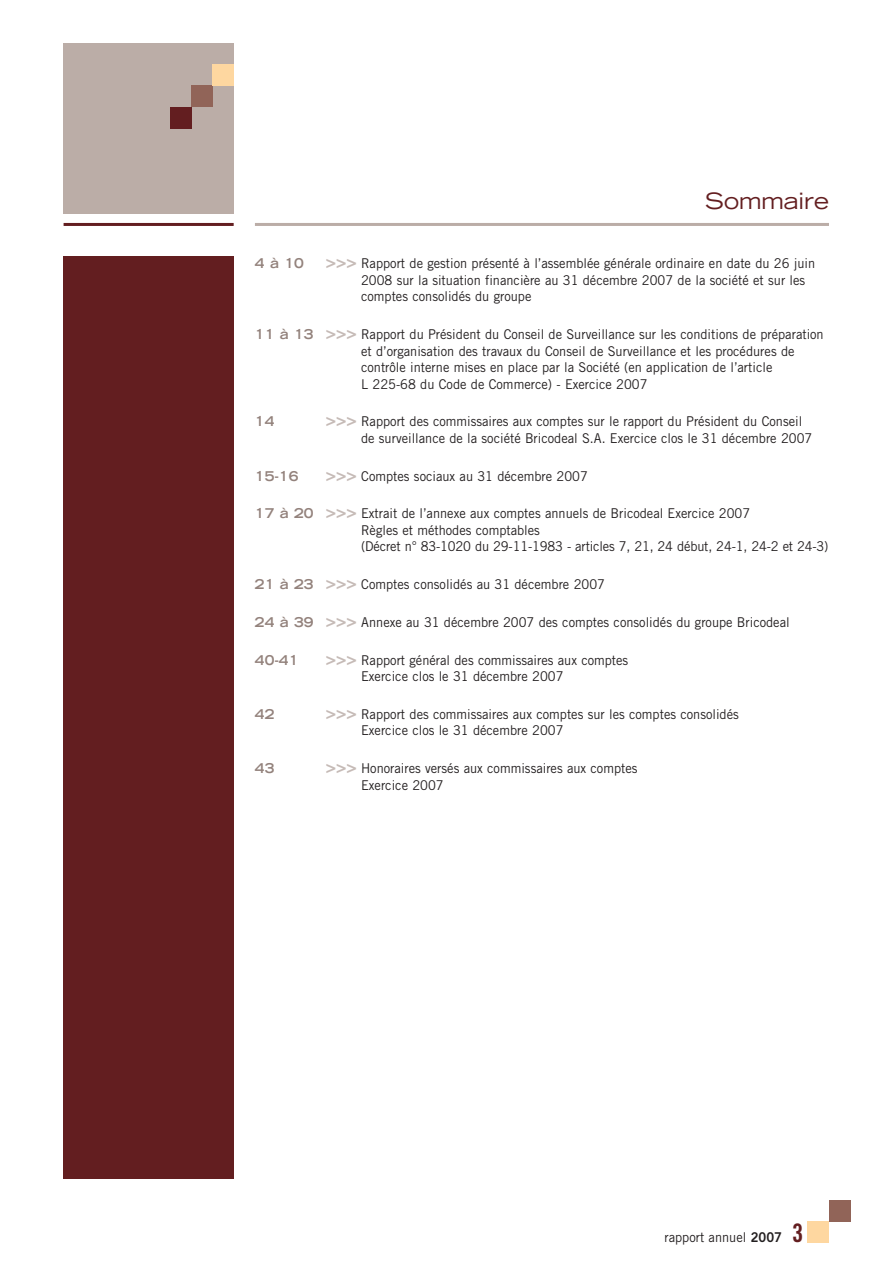
<style>
.page{position:relative;width:893px;height:1263px;background:#fff}
.page>*{position:absolute;margin:0;border:0;box-sizing:border-box;transform-origin:0 0}
.t1{font:expanded 22.5px "Trade Gothic LH";color:#631e20}
.t2{font:13.5px/16.5px "Trade Gothic";color:#231f20;scale:.95 1}
.t3{font:700 expanded 13.5px "Trade Gothic LH";color:#93827c}
.s1{font-family:"Trade Gothic Bold Two";font-size:17.25px;color:#c6bbb7}
.s2{font-family:"Trade Gothic LH";font-weight:700;font-stretch:expanded;color:#93827c}
.s3{font-family:"Trade Gothic Bold Two"}
.s4{font-family:"Trade Gothic Bold Cond Twenty";font-size:25.5px;color:#631e20}
</style>
<div class="page">
<div style="left:829px;top:1200px;width:21px;height:21px;background:#916458"></div>
<div style="left:808px;top:1221px;width:21px;height:21px;background:#fed7a0"></div>
<div style="left:64px;top:43px;width:170px;height:170px;background:#bbada7"></div>
<div style="left:170px;top:107px;width:21px;height:21px;background:#631e20"></div>
<div style="left:191px;top:86px;width:21px;height:21px;background:#916458"></div>
<div style="left:212px;top:64px;width:22px;height:22px;background:#fed7a0"></div>
<hr style="left:64px;top:223px;width:170px;height:3px;background:#631e20">
<hr style="left:255px;top:223px;width:574px;height:3px;background:#bbada7">
<div style="left:64px;top:256px;width:170px;height:922px;background:#631e20"></div>
<h1 class="t1" style="left:705px;top:193px;width:125px">Sommaire</h1>
<p class="t3" style="left:255px;top:258px;width:50px">4 à 10</p>
<p class="t2" style="left:361px;top:256px;width:480px;text-indent:-35px"><span class="s1">&gt;&gt;&gt;</span> Rapport de gestion présenté à l’assemblée générale ordinaire en date du 26 juin<br>2008 sur la situation financière au 31 décembre 2007 de la société et sur les comptes consolidés du groupe</p>
<p class="t2" style="left:361px;top:327px;width:489px;text-indent:-106px"><span class="s2">11 à 13</span> <span class="s1">&gt;&gt;&gt;</span> Rapport du Président du Conseil de Surveillance sur les conditions de préparation et d’organisation des travaux du Conseil de Surveillance et les procédures de contrôle interne mises en place par la Société (en application de l’article<br>L 225-68 du Code de Commerce) - Exercice 2007</p>
<p class="t3" style="left:255px;top:416px;width:21px">14</p>
<p class="t2" style="left:361px;top:414px;width:476px;text-indent:-35px"><span class="s1">&gt;&gt;&gt;</span> Rapport des commissaires aux comptes sur le rapport du Président du Conseil de surveillance de la société Bricodeal S.A. Exercice clos le 31 décembre 2007</p>
<p class="t3" style="left:255px;top:471px;width:45px">15-16</p>
<p class="t2" style="left:326px;top:469px;width:277px"><span class="s1">&gt;&gt;&gt;</span> Comptes sociaux au 31 décembre 2007</p>
<p class="t2" style="left:361px;top:506px;width:494px;text-indent:-106px"><span class="s2">17 à 20</span> <span class="s1">&gt;&gt;&gt;</span> Extrait de l’annexe aux comptes annuels de Bricodeal Exercice 2007<br>Règles et méthodes comptables<br>(Décret n° 83-1020 du 29-11-1983 - articles 7, 21, 24 début, 24-1, 24-2 et 24-3)</p>
<p class="t2" style="left:255px;top:577px;width:370px"><span class="s2">21 à 23</span> <span class="s1">&gt;&gt;&gt;</span> Comptes consolidés au 31 décembre 2007</p>
<p class="t2" style="left:255px;top:615px;width:564px"><span class="s2">24 à 39</span> <span class="s1">&gt;&gt;&gt;</span> Annexe au 31 décembre 2007 des comptes consolidés du groupe Bricodeal</p>
<p class="t3" style="left:255px;top:655px;width:45px">40-41</p>
<p class="t2" style="left:361px;top:653px;width:283px;text-indent:-35px"><span class="s1">&gt;&gt;&gt;</span> Rapport général des commissaires aux comptes<br>Exercice clos le 31 décembre 2007</p>
<p class="t3" style="left:255px;top:709px;width:21px">42</p>
<p class="t2" style="left:361px;top:707px;width:399px;text-indent:-35px"><span class="s1">&gt;&gt;&gt;</span> Rapport des commissaires aux comptes sur les comptes consolidés<br>Exercice clos le 31 décembre 2007</p>
<p class="t3" style="left:255px;top:763px;width:21px">43</p>
<p class="t2" style="left:361px;top:761px;width:293px;text-indent:-35px"><span class="s1">&gt;&gt;&gt;</span> Honoraires versés aux commissaires aux comptes<br>Exercice 2007</p>
<p class="t2" style="left:664px;top:1230px;width:148px">rapport annuel <span class="s3">2007</span> <span class="s4">3</span></p>
</div>
